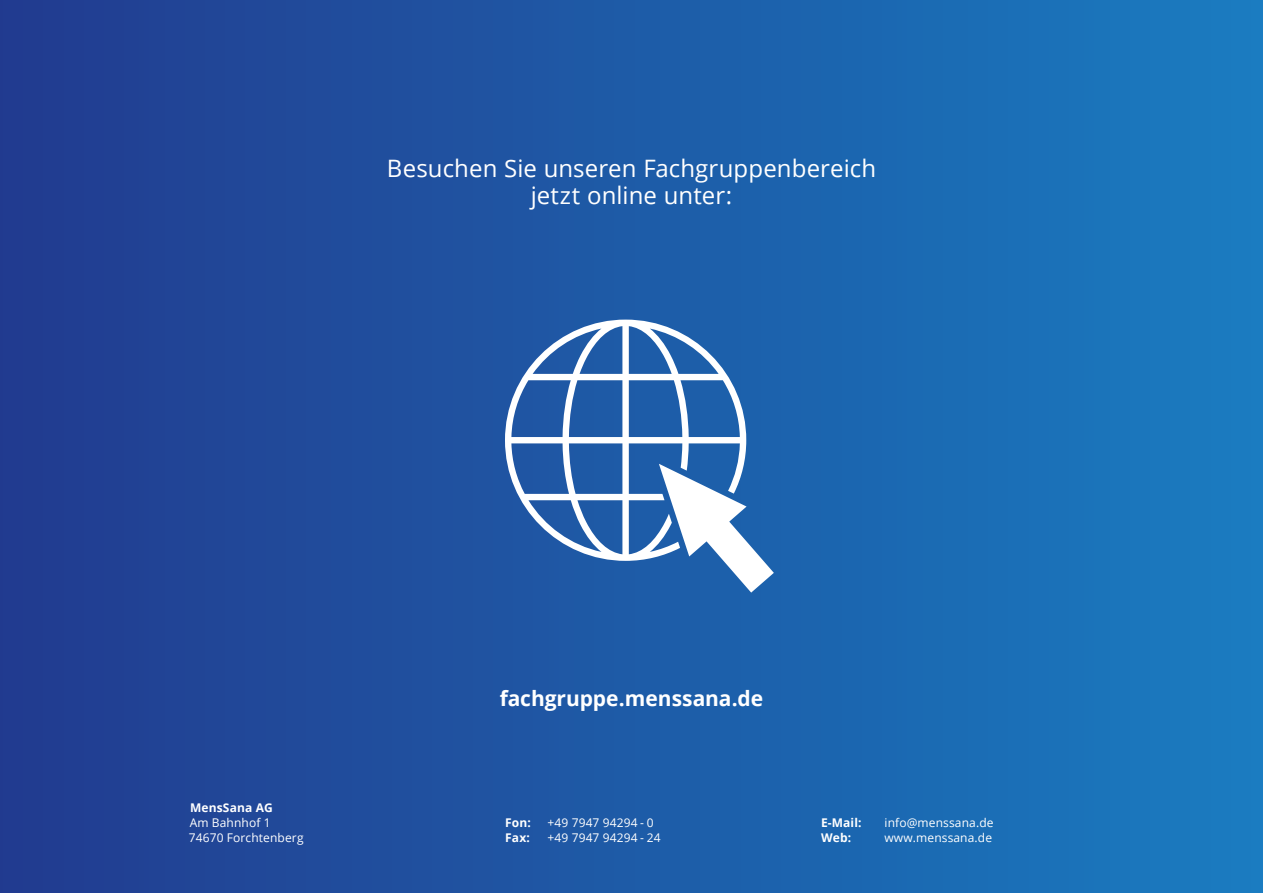
<style>
.page{position:relative;width:1263px;height:893px;background:#fff}
.page>*{position:absolute;margin:0;border:0;box-sizing:border-box;transform-origin:0 0}
.t1{font:24px/27px "Open Sans";letter-spacing:.005em;color:#fff;text-align:center}
.t2{font:700 21px "Open Sans";letter-spacing:-.005em;color:#fff}
.t3{font:12px/15px "Open Sans";letter-spacing:.01em;color:#fff}
.t4{font:700 12px "Open Sans";letter-spacing:.01em;color:#fff}
</style>
<div class="page">
<div style="left:0;top:0;width:1263px;height:893px;background:linear-gradient(to right,#223a8f,#1a7cc0)"></div>
<svg style="left:505px;top:320px;width:241px;height:241px;fill:#1f5ca8"></svg>
<svg style="left:659px;top:464px;width:115px;height:129px"></svg>
<h1 class="t1" style="left:387px;top:154px;width:491px">Besuchen Sie unseren Fachgruppenbereich jetzt online unter:</h1>
<h2 class="t2" style="left:500px;top:684px;width:265px">fachgruppe.menssana.de</h2>
<p class="t4" style="left:190px;top:799px;width:84px">MensSana AG</p>
<p class="t3" style="left:189px;top:815px;width:116px">Am Bahnhof 1<br>74670 Forchtenberg</p>
<p class="t4" style="left:505px;top:814px;width:27px">Fon:</p>
<p class="t3" style="left:547px;top:815px;width:108px">+49 7947 94294 - 0</p>
<p class="t4" style="left:505px;top:829px;width:26px">Fax:</p>
<p class="t3" style="left:547px;top:830px;width:115px">+49 7947 94294 - 24</p>
<p class="t4" style="left:821px;top:814px;width:42px">E-Mail:</p>
<p class="t3" style="left:884px;top:815px;width:111px">info@menssana.de</p>
<p class="t4" style="left:821px;top:829px;width:32px">Web:</p>
<p class="t3" style="left:884px;top:830px;width:109px">www.menssana.de</p>
</div>
